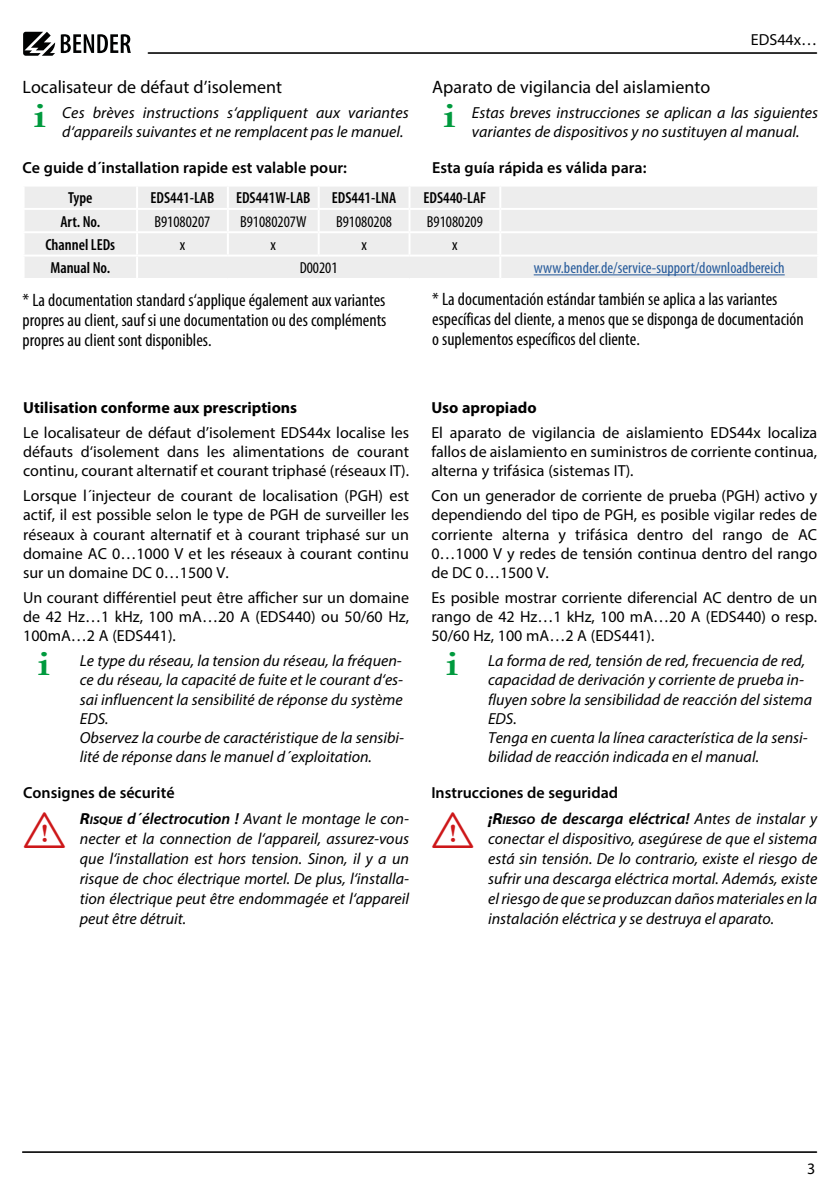
<style>
.page{position:relative;width:840px;height:1191px;background:#fff}
.page>*{position:absolute;margin:0;border:0;box-sizing:border-box;transform-origin:0 0}
.t1{font:48px "tables";color:#cd1719}
.t2{font:700 36px "Garamond";color:#009a3e;scale:1.2 1}
.TD{font:condensed 18px/20px "Myriad Pro";color:#000}
.Hauptüberschrift_2{font:18px "Myriad Pro";color:#000}
.t3{font:italic 16px/19.2px "Myriad Pro";color:#000}
.Grundschrift_2sprachig{font:16px/19.2px "Myriad Pro";color:#000;text-align:justify}
.Zwischenüberschrift{font:600 16px "Myriad Pro";color:#000}
.Tabelle_Kopf__s{font:600 condensed 16px "Myriad Pro";color:#000}
.Überschrift{font:700 16px "Myriad Pro";color:#000}
.Tabelle{font:condensed 16px "Myriad Pro";color:#000}
.Tabelle-2{font:condensed 16px "Myriad Pro";color:#275b9b}
.s1{font-weight:700;font-stretch:semi-expanded}
.s2{font-weight:700;font-stretch:semi-expanded;font-size:11.2px}
.s3{font-weight:600}
</style>
<div class="page">
<div style="left:25px;top:187px;width:791px;height:91px;background:#ededed"></div>
<hr style="left:136px;top:186px;width:2px;height:22px;background:#fff">
<hr style="left:227px;top:186px;width:2px;height:22px;background:#fff">
<hr style="left:317px;top:186px;width:2px;height:22px;background:#fff">
<hr style="left:408px;top:186px;width:2px;height:22px;background:#fff">
<hr style="left:499px;top:186px;width:2px;height:22px;background:#fff">
<hr style="left:23px;top:208px;width:114px;height:2px;background:#fff">
<hr style="left:137px;top:208px;width:91px;height:2px;background:#fff">
<hr style="left:136px;top:210px;width:2px;height:21px;background:#fff">
<hr style="left:228px;top:208px;width:90px;height:2px;background:#fff">
<hr style="left:227px;top:210px;width:2px;height:21px;background:#fff">
<hr style="left:318px;top:208px;width:91px;height:2px;background:#fff">
<hr style="left:317px;top:210px;width:2px;height:21px;background:#fff">
<hr style="left:409px;top:208px;width:91px;height:2px;background:#fff">
<hr style="left:408px;top:210px;width:2px;height:21px;background:#fff">
<hr style="left:500px;top:208px;width:318px;height:2px;background:#fff">
<hr style="left:499px;top:210px;width:2px;height:21px;background:#fff">
<hr style="left:23px;top:231px;width:114px;height:2px;background:#fff">
<hr style="left:137px;top:231px;width:91px;height:2px;background:#fff">
<hr style="left:136px;top:233px;width:2px;height:22px;background:#fff">
<hr style="left:228px;top:231px;width:90px;height:2px;background:#fff">
<hr style="left:227px;top:233px;width:2px;height:22px;background:#fff">
<hr style="left:318px;top:231px;width:91px;height:2px;background:#fff">
<hr style="left:317px;top:233px;width:2px;height:22px;background:#fff">
<hr style="left:409px;top:231px;width:91px;height:2px;background:#fff">
<hr style="left:408px;top:233px;width:2px;height:22px;background:#fff">
<hr style="left:500px;top:231px;width:318px;height:2px;background:#fff">
<hr style="left:499px;top:233px;width:2px;height:22px;background:#fff">
<hr style="left:23px;top:255px;width:114px;height:2px;background:#fff">
<hr style="left:137px;top:255px;width:91px;height:2px;background:#fff">
<hr style="left:136px;top:257px;width:2px;height:21px;background:#fff">
<hr style="left:228px;top:255px;width:90px;height:2px;background:#fff">
<hr style="left:318px;top:255px;width:91px;height:2px;background:#fff">
<hr style="left:409px;top:255px;width:91px;height:2px;background:#fff">
<hr style="left:500px;top:255px;width:318px;height:2px;background:#fff">
<hr style="left:499px;top:257px;width:2px;height:21px;background:#fff">
<hr style="left:533px;top:274px;width:251px;height:1px;background:#275b9b">
<hr style="left:23px;top:1151px;width:793px;height:1px;background:#000">
<hr style="left:148px;top:52px;width:668px;height:2px;background:#000">
<svg style="left:61px;top:34px;width:70px;height:19px"></svg>
<svg style="left:23px;top:32px;width:32px;height:24px"></svg>
<p class="Grundschrift_2sprachig" style="left:750px;top:30px;width:68px">EDS44x…</p>
<p class="Hauptüberschrift_2" style="left:23px;top:76px;width:261px">Localisateur de défaut d’isolement</p>
<p class="t2" style="left:34px;top:91px;width:12px">i</p>
<p class="t3" style="left:62px;top:103px;width:348px">Ces brèves instructions s‘appliquent aux variantes d‘appareils suivantes et ne remplacent pas le manuel.</p>
<p class="Zwischenüberschrift" style="left:23px;top:158px;width:326px">Ce guide d´installation rapide est valable pour:</p>
<p class="Tabelle_Kopf__s" style="left:68px;top:189px;width:26px">Type</p>
<p class="Tabelle_Kopf__s" style="left:150px;top:189px;width:65px">EDS441-LAB</p>
<p class="Tabelle_Kopf__s" style="left:236px;top:189px;width:76px">EDS441W-LAB</p>
<p class="Tabelle_Kopf__s" style="left:332px;top:189px;width:66px">EDS441-LNA</p>
<p class="Tabelle_Kopf__s" style="left:423px;top:189px;width:64px">EDS440-LAF</p>
<p class="Tabelle_Kopf__s" style="left:60px;top:212px;width:41px">Art. No.</p>
<p class="Tabelle" style="left:154px;top:212px;width:57px">B91080207</p>
<p class="Tabelle" style="left:240px;top:212px;width:68px">B91080207W</p>
<p class="Tabelle" style="left:336px;top:212px;width:57px">B91080208</p>
<p class="Tabelle" style="left:426px;top:212px;width:57px">B91080209</p>
<p class="Tabelle_Kopf__s" style="left:45px;top:236px;width:71px">Channel LEDs</p>
<p class="Tabelle" style="left:180px;top:235px;width:7px">x</p>
<p class="Tabelle" style="left:270px;top:235px;width:7px">x</p>
<p class="Tabelle" style="left:361px;top:235px;width:7px">x</p>
<p class="Tabelle" style="left:452px;top:235px;width:7px">x</p>
<p class="Tabelle_Kopf__s" style="left:50px;top:259px;width:61px">Manual No.</p>
<p class="Tabelle" style="left:299px;top:258px;width:39px">D00201</p>
<p class="Tabelle-2" style="left:533px;top:258px;width:252px">www.bender.de/service-support/downloadbereich</p>
<p class="TD" style="left:23px;top:289px;width:365px;text-align:justify">* La documentation standard s‘applique également aux variantes propres au client, sauf si une documentation ou des compléments propres au client sont disponibles.</p>
<p class="Hauptüberschrift_2" style="left:432px;top:76px;width:279px">Aparato de vigilancia del aislamiento</p>
<p class="t2" style="left:443px;top:91px;width:12px">i</p>
<p class="t3" style="left:471px;top:103px;width:347px">Estas breves instrucciones se aplican a las siguientes variantes de dispositivos y no sustituyen al manual.</p>
<p class="Zwischenüberschrift" style="left:432px;top:158px;width:215px">Esta guía rápida es válida para:</p>
<p class="TD" style="left:432px;top:289px;width:373px">* La documentación estándar también se aplica a las variantes específicas del cliente, a menos que se disponga de documentación o suplementos específicos del cliente.</p>
<p class="Überschrift" style="left:23px;top:397px;width:275px">Utilisation conforme aux prescriptions</p>
<h1 class="Grundschrift_2sprachig" style="left:23px;top:422px;width:387px">Le localisateur de défaut d’isolement EDS44x localise les défauts d‘isolement dans les alimentations de courant continu, courant alternatif et courant triphasé (réseaux IT).</h1>
<h1 class="Grundschrift_2sprachig" style="left:23px;top:486px;width:387px">Lorsque l´injecteur de courant de localisation (PGH) est actif, il est possible selon le type de PGH de surveiller les réseaux à courant alternatif et à courant triphasé sur un domaine AC 0…1000 V et les réseaux à courant continu sur un domaine DC 0…1500 V.</h1>
<h1 class="Grundschrift_2sprachig" style="left:23px;top:587px;width:387px">Un courant différentiel peut être afficher sur un domaine de 42 Hz…1 kHz, 100 mA…20 A (EDS440) ou 50/60 Hz, 100mA…2 A (EDS441).</h1>
<p class="t2" style="left:38px;top:639px;width:12px">i</p>
<p class="t3" style="left:80px;top:651px;width:325px">Le type du réseau, la tension du réseau, la fréquen&shy;ce du réseau, la capacité de fuite et le courant d‘es&shy;sai influencent la sensibilité de réponse du système EDS.<br>Observez la courbe de caractéristique de la sensibi&shy;lité de réponse dans le manuel d´exploitation.</p>
<p class="Zwischenüberschrift" style="left:23px;top:783px;width:153px">Consignes de sécurité</p>
<p class="t1" style="left:23px;top:804px;width:44px">I</p>
<p class="t3" style="left:80px;top:808px;width:330px;line-height:20px;text-align:justify"><span class="s1">R</span><span class="s2">ISQUE</span> <span class="s3">d´électrocution !</span> Avant le montage le con&shy;necter et la connection de l‘appareil, assurez-vous que l‘installation est hors tension. Sinon, il y a un risque de choc électrique mortel. De plus, l‘installa&shy;tion électrique peut être endommagée et l‘appareil peut être détruit.</p>
<p class="Überschrift" style="left:431px;top:397px;width:107px">Uso apropiado</p>
<h1 class="Grundschrift_2sprachig" style="left:431px;top:422px;width:387px">El aparato de vigilancia de aislamiento EDS44x localiza fallos de aislamiento en suministros de corriente continua, alterna y trifásica (sistemas IT).</h1>
<h1 class="Grundschrift_2sprachig" style="left:431px;top:486px;width:387px">Con un generador de corriente de prueba (PGH) activo y dependiendo del tipo de PGH, es posible vigilar redes de corriente alterna y trifásica dentro del rango de AC 0…1000 V y redes de tensión continua dentro del rango de DC 0…1500 V.</h1>
<h1 class="Grundschrift_2sprachig" style="left:431px;top:587px;width:387px">Es posible mostrar corriente diferencial AC dentro de un rango de 42 Hz…1 kHz, 100 mA…20 A (EDS440) o resp.<br>50/60 Hz, 100 mA…2 A (EDS441).</h1>
<p class="t2" style="left:446px;top:639px;width:12px">i</p>
<p class="t3" style="left:488px;top:651px;width:325px">La forma de red, tensión de red, frecuencia de red, capacidad de derivación y corriente de prueba in&shy;fluyen sobre la sensibilidad de reacción del sistema EDS.<br>Tenga en cuenta la línea característica de la sensi&shy;bilidad de reacción indicada en el manual.</p>
<p class="Zwischenüberschrift" style="left:431px;top:783px;width:188px">Instrucciones de seguridad</p>
<p class="t1" style="left:431px;top:804px;width:44px">I</p>
<p class="t3" style="left:488px;top:808px;width:330px;line-height:20px;text-align:justify"><span class="s1">¡R</span><span class="s2">IESGO</span> <span class="s3">de descarga eléctrica!</span> Antes de instalar y conectar el dispositivo, asegúrese de que el sistema está sin tensión. De lo contrario, existe el riesgo de sufrir una descarga eléctrica mortal. Además, existe el riesgo de que se produzcan daños materiales en la instalación eléctrica y se destruya el aparato.</p>
<p class="Grundschrift_2sprachig" style="left:806px;top:1158px;width:10px">3</p>
</div>
